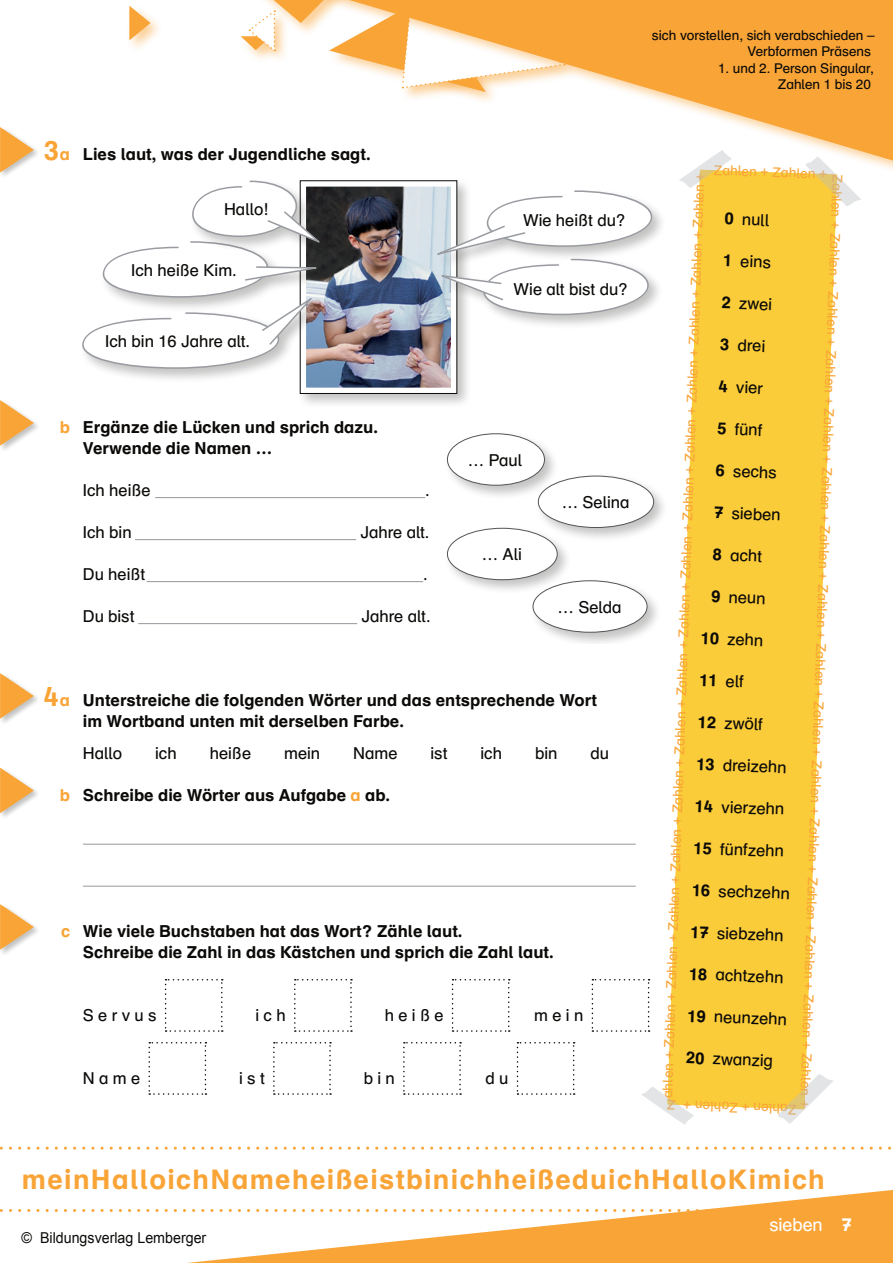
<style>
.page{position:relative;width:893px;height:1263px;background:#fff}
.page>*{position:absolute;margin:0;border:0;box-sizing:border-box;transform-origin:0 0}
.t1{font:700 27px "Schulbuch Nord OT";letter-spacing:.05em;color:#f9a437}
.t2{font:18px "Schulbuch Nord OT";color:#fff}
.t3{font:700 18px "Schulbuch Nord OT";color:#fff}
.t4{font:16.5px "Schulbuch Nord OT";color:#0b0a08}
.t5{font:700 16.5px/21px "Schulbuch Nord OT";color:#0b0a08}
.t6{font:700 16.5px "Schulbuch Nord OT";color:#f9a437}
.t7{font:15px "Arial";color:#0b0a08;scale:.95 1}
.t8{font:13.5px "Schulbuch Nord OT";color:#f9a437}
.t9{font:13.5px/16.5px "Schulbuch Nord OT";color:#0b0a08;text-align:right}
.s1{font-size:16.5px}
.s2{font-family:"Schulbuch Nord"}
.s3{color:#f9a437}
.s4{font-weight:700}
.s5{font-family:"Schulbuch Nord OE Bold"}
</style>
<div class="page">
<svg style="left:405px;top:0;width:488px;height:168px"></svg>
<svg style="left:241px;top:0;width:324px;height:92px"></svg>
<div style="left:126px;top:4px;width:39px;height:50px;background:#f9a437;opacity:.5"></div>
<svg style="left:129px;top:6px;width:22px;height:34px"></svg>
<svg style="left:0;top:1147px;width:891px;height:3px"></svg>
<hr style="left:155px;top:497px;width:270px;height:1px;background:#93979c">
<hr style="left:135px;top:539px;width:221px;height:1px;background:#93979c">
<hr style="left:147px;top:581px;width:276px;height:1px;background:#93979c">
<hr style="left:138px;top:623px;width:219px;height:1px;background:#93979c">
<hr style="left:83px;top:844px;width:553px;height:1px;background:#93979c">
<hr style="left:83px;top:886px;width:553px;height:1px;background:#93979c">
<svg style="left:165px;top:979px;width:58px;height:53px"></svg>
<svg style="left:294px;top:979px;width:58px;height:53px"></svg>
<svg style="left:452px;top:979px;width:58px;height:53px"></svg>
<svg style="left:592px;top:979px;width:58px;height:53px"></svg>
<svg style="left:148px;top:1042px;width:58px;height:53px"></svg>
<svg style="left:273px;top:1042px;width:58px;height:53px"></svg>
<svg style="left:403px;top:1042px;width:58px;height:53px"></svg>
<svg style="left:517px;top:1042px;width:58px;height:53px"></svg>
<div style="left:0;top:126px;width:41px;height:54px;background:#0b0a08;opacity:.25"></div>
<svg style="left:0;top:127px;width:34px;height:46px"></svg>
<div style="left:297px;top:177px;width:175px;height:232px;background:#0b0a08;opacity:.25"></div>
<div style="left:189px;top:178px;width:145px;height:79px;background:#fff"></div>
<div style="left:435px;top:187px;width:232px;height:82px;background:#0b0a08;opacity:.25"></div>
<div style="left:439px;top:256px;width:224px;height:74px;background:#fff"></div>
<svg style="left:82px;top:180px;width:576px;height:214px"></svg>
<div style="left:0;top:399px;width:41px;height:54px;background:#0b0a08;opacity:.25"></div>
<svg style="left:0;top:400px;width:34px;height:46px"></svg>
<div style="left:535px;top:472px;width:134px;height:71px;background:#0b0a08;opacity:.25"></div>
<div style="left:538px;top:476px;width:116px;height:51px;background:#fff;border-radius:50%"></div>
<div style="left:538px;top:476px;width:116px;height:52px;border:1px solid #535457;border-radius:50%"></div>
<div style="left:530px;top:577px;width:132px;height:66px;background:#0b0a08;opacity:.25"></div>
<div style="left:533px;top:581px;width:114px;height:51px;background:#fff;border-radius:50%"></div>
<div style="left:533px;top:580px;width:114px;height:53px;border:1px solid #535457;border-radius:50%"></div>
<div style="left:444px;top:430px;width:115px;height:71px;background:#0b0a08;opacity:.25"></div>
<div style="left:447px;top:434px;width:97px;height:51px;background:#fff;border-radius:50%"></div>
<div style="left:447px;top:433px;width:98px;height:53px;border:1px solid #535457;border-radius:50%"></div>
<div style="left:444px;top:525px;width:128px;height:70px;background:#0b0a08;opacity:.25"></div>
<div style="left:447px;top:528px;width:110px;height:52px;background:#fff;border-radius:50%"></div>
<div style="left:447px;top:528px;width:111px;height:52px;border:1px solid #535457;border-radius:50%"></div>
<div style="left:0;top:672px;width:41px;height:54px;background:#0b0a08;opacity:.25"></div>
<svg style="left:0;top:673px;width:34px;height:46px"></svg>
<div style="left:0;top:767px;width:41px;height:53px;background:#0b0a08;opacity:.25"></div>
<svg style="left:0;top:768px;width:34px;height:45px"></svg>
<div style="left:0;top:903px;width:41px;height:54px;background:#0b0a08;opacity:.25"></div>
<svg style="left:0;top:904px;width:34px;height:46px"></svg>
<svg style="left:667px;top:170px;width:170px;height:939px;fill:#fbcc39"></svg>
<svg style="left:679px;top:150px;width:52px;height:38px"></svg>
<svg style="left:806px;top:156px;width:55px;height:50px"></svg>
<svg style="left:778px;top:1074px;width:55px;height:50px"></svg>
<svg style="left:0;top:1190px;width:893px;height:73px"></svg>
<svg style="left:641px;top:1086px;width:53px;height:39px"></svg>
<h1 class="t1" style="left:44px;top:133px;width:28px">3<span class="s1">a</span></h1>
<p class="t5" style="left:83px;top:144px;width:289px">Lies laut, was der Jugendliche sagt.</p>
<p class="t4" style="left:224px;top:198px;width:46px">Hallo!</p>
<p class="t4" style="left:131px;top:260px;width:107px">Ich hei<span class="s2">ß</span>e Kim.</p>
<p class="t4" style="left:105px;top:331px;width:147px">Ich bin 16 Jahre alt.</p>
<p class="t4" style="left:523px;top:209px;width:104px">Wie hei<span class="s2">ß</span>t du?</p>
<p class="t4" style="left:514px;top:279px;width:116px">Wie alt bist du?</p>
<p class="t6" style="left:60px;top:417px;width:12px">b</p>
<p class="t5" style="left:83px;top:417px;width:297px">Ergänze die Lücken und sprich dazu.<br>Verwende die Namen …</p>
<p class="t4" style="left:83px;top:480px;width:69px">Ich hei<span class="s2">ß</span>e</p>
<p class="t4" style="left:425px;top:480px;width:6px">.</p>
<p class="t4" style="left:83px;top:522px;width:50px">Ich bin</p>
<p class="t4" style="left:360px;top:522px;width:71px">Jahre alt.</p>
<p class="t4" style="left:83px;top:564px;width:64px">Du hei<span class="s2">ß</span>t</p>
<p class="t4" style="left:423px;top:564px;width:6px">.</p>
<p class="t4" style="left:83px;top:606px;width:53px">Du bist</p>
<p class="t4" style="left:361px;top:606px;width:71px">Jahre alt.</p>
<p class="t4" style="left:468px;top:449px;width:56px">… Paul</p>
<p class="t4" style="left:482px;top:544px;width:42px">… Ali</p>
<p class="t4" style="left:562px;top:492px;width:69px">… Selina</p>
<p class="t4" style="left:558px;top:596px;width:65px">… Selda</p>
<h1 class="t1" style="left:44px;top:679px;width:28px">4<span class="s1">a</span></h1>
<p class="t6" style="left:60px;top:784px;width:12px">b</p>
<p class="t5" style="left:83px;top:690px;width:516px">Unterstreiche die folgenden Wörter und das entsprechende Wort im Wortband unten mit derselben Farbe.</p>
<p class="t4" style="left:83px;top:743px;width:41px">Hallo</p>
<p class="t4" style="left:155px;top:743px;width:23px">ich</p>
<p class="t4" style="left:210px;top:743px;width:43px">hei<span class="s2">ß</span>e</p>
<p class="t4" style="left:284px;top:743px;width:38px">mein</p>
<p class="t4" style="left:353px;top:743px;width:46px">Name</p>
<p class="t4" style="left:431px;top:743px;width:18px">ist</p>
<p class="t4" style="left:480px;top:743px;width:23px">ich</p>
<p class="t4" style="left:535px;top:743px;width:24px">bin</p>
<p class="t4" style="left:590px;top:743px;width:20px">du</p>
<p class="t5" style="left:83px;top:785px;width:309px">Schreibe die Wörter aus Aufgabe <span class="s3">a</span> ab.</p>
<p class="t6" style="left:61px;top:921px;width:11px">c</p>
<p class="t5" style="left:83px;top:921px;width:472px">Wie viele Buchstaben hat das Wort? Zähle laut.<br>Schreibe die Zahl in das Kästchen und sprich die Zahl laut.</p>
<p class="t4" style="left:83px;top:1005px;width:75px">S e r v u s</p>
<p class="t4" style="left:255px;top:1005px;width:32px">i c h</p>
<p class="t4" style="left:385px;top:1005px;width:60px">h e i <span class="s2">ß</span> e</p>
<p class="t4" style="left:534px;top:1005px;width:51px">m e i n</p>
<p class="t4" style="left:83px;top:1068px;width:59px">N a m e</p>
<p class="t4" style="left:239px;top:1068px;width:27px">i s t</p>
<p class="t4" style="left:364px;top:1068px;width:33px">b i n</p>
<p class="t4" style="left:486px;top:1068px;width:24px">d u</p>
<p class="t9" style="left:652px;top:27px;width:224px">sich vorstellen, sich verabschieden –<br>Verbformen Präsens</p>
<p class="t9" style="left:718px;top:60px;width:157px">1. und 2. Person Singular,<br>Zahlen 1 bis 20</p>
<p class="t8" style="left:714px;top:161px;width:115px;rotate:2deg">Zahlen + Zahlen +</p>
<p class="t8" style="left:846px;top:174px;width:935px;rotate:92deg">Zahel n+Zahel n+Zahel n+Zahel n+Zahel n+Zahel n+Zahel n+Zahel n+Zahel n+Zahel n+Zahel n+Zahel n+Zahel n+Zahel n+Zahel n+Zahel n+</p>
<p class="t8" style="left:659px;top:1098px;width:927px;rotate:-88deg">ahlen + Zahlen + Zahlen + Zahlen + Zahlen + Zahlen + Zahlen + Zahlen + Zahlen + Zahlen + Zahlen + Zahlen + Zahlen + Zahlen + Zahlen + Zahlen +</p>
<p class="t4" style="left:725px;top:208px;width:46px;rotate:2deg"><span class="s4">0</span> null</p>
<p class="t4" style="left:723px;top:250px;width:50px;rotate:2deg"><span class="s4">1</span> eins</p>
<p class="t4" style="left:722px;top:292px;width:52px;rotate:2deg"><span class="s4">2</span> zwei</p>
<p class="t4" style="left:720px;top:334px;width:47px;rotate:2deg"><span class="s4">3</span> drei</p>
<p class="t4" style="left:719px;top:376px;width:46px;rotate:2deg"><span class="s4">4</span> vier</p>
<p class="t4" style="left:718px;top:418px;width:47px;rotate:2deg"><span class="s4">5</span> fünf</p>
<p class="t4" style="left:716px;top:460px;width:63px;rotate:2deg"><span class="s4">6</span> sechs</p>
<p class="t4" style="left:715px;top:502px;width:68px;rotate:2deg"><span class="s4">7</span> sieben</p>
<p class="t4" style="left:713px;top:544px;width:51px;rotate:2deg"><span class="s4">8</span> acht</p>
<p class="t4" style="left:712px;top:586px;width:56px;rotate:2deg"><span class="s5">9</span> neun</p>
<p class="t4" style="left:701px;top:628px;width:64px;rotate:2deg"><span class="s4">10</span> zehn</p>
<p class="t4" style="left:700px;top:670px;width:46px;rotate:2deg"><span class="s4">11</span> elf</p>
<p class="t4" style="left:698px;top:711px;width:67px;rotate:2deg"><span class="s4">12</span> zwölf</p>
<p class="t4" style="left:697px;top:753px;width:92px;rotate:2deg"><span class="s4">13</span> dreizehn</p>
<p class="t4" style="left:695px;top:795px;width:91px;rotate:2deg"><span class="s4">14</span> vierzehn</p>
<p class="t4" style="left:694px;top:837px;width:92px;rotate:2deg"><span class="s4">15</span> fünfzehn</p>
<p class="t4" style="left:692px;top:879px;width:100px;rotate:2deg"><span class="s4">16</span> sechzehn</p>
<p class="t4" style="left:691px;top:921px;width:95px;rotate:2deg"><span class="s4">17</span> siebzehn</p>
<p class="t4" style="left:689px;top:963px;width:96px;rotate:2deg"><span class="s4">18</span> achtzehn</p>
<p class="t4" style="left:688px;top:1005px;width:101px;rotate:2deg"><span class="s4">1</span><span class="s5">9</span> neunzehn</p>
<p class="t4" style="left:686px;top:1047px;width:88px;rotate:2deg"><span class="s4">20</span> zwanzig</p>
<p class="t8" style="left:796px;top:1118px;width:115px;rotate:-178deg">Z ne l ha + Z ne l ha +</p>
<h1 class="t1" style="left:22px;top:1162px;width:805px">meinHalloichNamehei<span class="s2">ß</span>eistbinichhei<span class="s2">ß</span>eduichHalloKimich</h1>
<p class="t7" style="left:22px;top:1228px;width:196px">© Bildungsverlag Lemberger</p>
<p class="t2" style="left:769px;top:1214px;width:55px">sieben</p>
<p class="t3" style="left:842px;top:1213px;width:12px">7</p>
</div>
